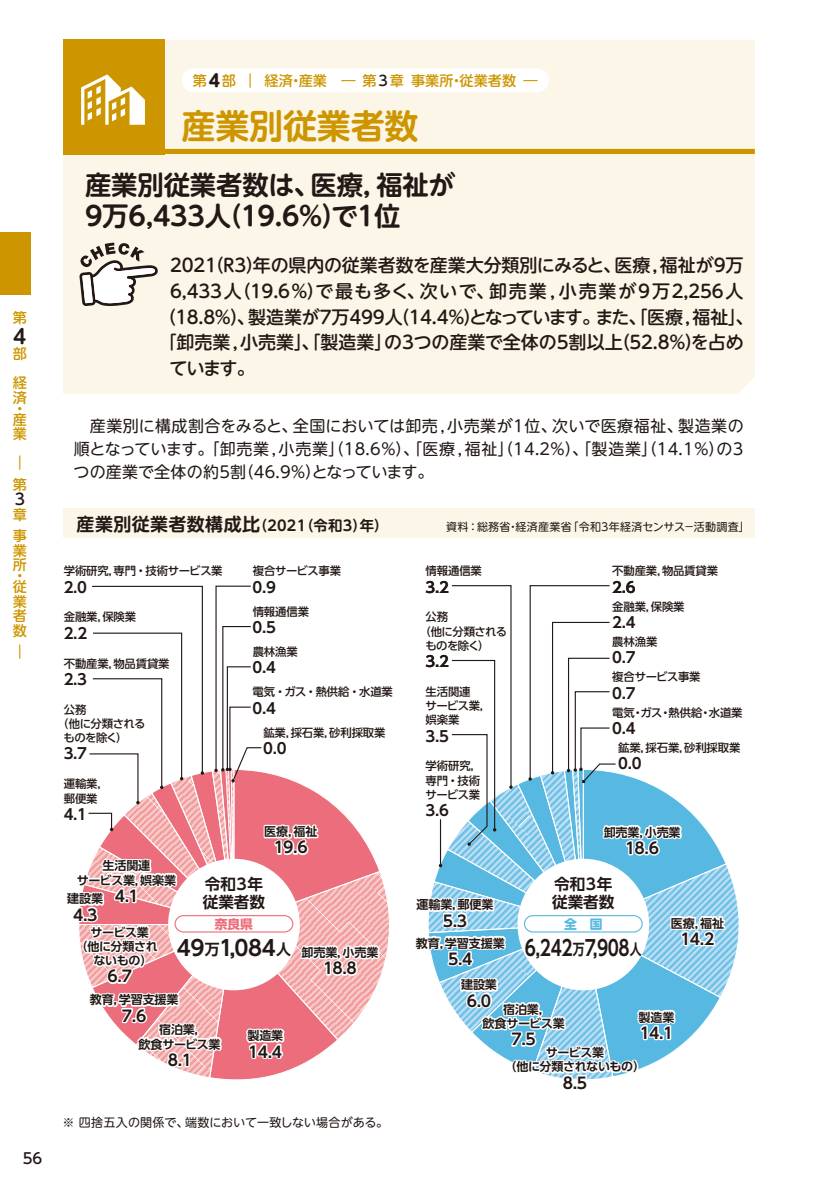
<style>
.page{position:relative;width:840px;height:1191px;background:#fff}
.page>*{position:absolute;margin:0;border:0;box-sizing:border-box;transform-origin:0 0}
.t1{font:500 62.4px "UD Shin M Go Pro";color:#cd9600}
.t2{font:700 34px "UD Shin M Go Pro De";letter-spacing:-.005em;color:#cd9600}
.t3{font:700 26.4px/31.2px "UD Shin M Go Pro De";letter-spacing:-.005em;color:#221815}
.t4{font:700 21.2px "UD Shin Go Pro De";letter-spacing:-.025em;color:#221815;scale:.79 1}
.t5{font:700 21.2px "UD Shin Go Pro De";letter-spacing:-.025em;color:#221815}
.t6{font:700 19.8px "UD Shin M Go Pro De";color:#221815}
.t7{font:500 18px "UD Shin M Go Pro";letter-spacing:-.005em;color:#221815}
.t8{font:500 18px "UD Shin M Go Pro";letter-spacing:.085em;color:#221815}
.t9{font:16px/22.6px "UD Shin M Go Pro";letter-spacing:.02em;color:#221815;text-align:justify}
.t10{font:700 15.6px/18px "UD Shin Go Pro De";letter-spacing:-.005em;color:#221815}
.t11{font:500 15.6px "UD Shin M Go Pro";color:#221815}
.t12{font:700 14.8px "UD Shin Go Pro De";color:#221815}
.t13{font:500 14.8px "UD Shin Go Pro";color:#221815}
.t14{font:700 14.4px "UD Shin M Go Pro De";letter-spacing:.02em;color:#221815}
.t15{font:500 14.2px/11px "UD Shin M Go Pro";color:#cd9600}
.t16{font:700 12.8px "UD Shin Go Pro";color:#ec6d7b}
.t17{font:700 12.8px "UD Shin Go Pro";color:#57b9e2}
.t18{font:700 12px/14.2px "UD Shin Go Pro De";letter-spacing:-.015em;color:#221815;text-align:center}
.t19{font:12px "UD Shin M Go Pro";letter-spacing:.01em;color:#221815}
.t20{font:700 12px/14.2px "UD Shin Go Pro De";letter-spacing:-.035em;color:#221815;text-align:center}
.t21{font:500 11.4px/14.2px "UD Shin Go Pro";letter-spacing:-.01em;color:#221815}
.t22{font:500 11.4px "UD Shin Go Pro";letter-spacing:-.05em;color:#221815}
.t23{font:11px "UD Shin M Go Pro";letter-spacing:.02em;color:#221815}
.s1{font-weight:700;font-size:17px;color:#221815}
.s2{color:#221815}
.s3{font-size:18px}
.s4{font-size:15.6px}
.s5{font-size:14.8px}
</style>
<div class="page">
<div style="left:164px;top:40px;width:590px;height:109px;background:#fcf6e8"></div>
<div style="left:62px;top:40px;width:102px;height:113px;background:#cd9600"></div>
<svg style="left:78px;top:585px;width:311px;height:495px"></svg>
<svg style="left:428px;top:585px;width:311px;height:495px"></svg>
<div style="left:174px;top:915px;width:119px;height:17px;border:1px solid #ec6d7b;border-radius:8px"></div>
<div style="left:523px;top:915px;width:119px;height:17px;border:1px solid #57b9e2;border-radius:8px"></div>
<div style="left:181px;top:68px;width:367px;height:24px;background:#fff;border-radius:12px"></div>
<div style="left:62px;top:149px;width:692px;height:5px;background:#cd9600"></div>
<div style="left:62px;top:154px;width:692px;height:98px;background:#fcf6e8"></div>
<div style="left:62px;top:200px;width:692px;height:194px;background:#fcf6e8"></div>
<div style="left:62px;top:509px;width:692px;height:29px;background:#fcf6e8"></div>
<svg style="left:79px;top:242px;width:79px;height:65px"></svg>
<svg style="left:81px;top:74px;width:64px;height:51px"></svg>
<h1 class="t1" style="left:-11px;top:213px;width:64px">█</h1>
<p class="t15" style="left:13px;top:311px;width:15px">第</p>
<p class="t15" style="left:13px;top:339px;width:15px;line-height:29px">部経</p>
<p class="t15" style="left:13px;top:391px;width:15px">済・産</p>
<p class="t15" style="left:13px;top:418px;width:15px;line-height:29px">業︱</p>
<p class="t15" style="left:13px;top:478px;width:15px">第</p>
<h3 class="t11" style="left:15px;top:486px;width:12px">3</h3>
<p class="t15" style="left:13px;top:502px;width:15px;line-height:21.8px">章事</p>
<p class="t15" style="left:13px;top:542px;width:15px;line-height:14.4px">業所</p>
<p class="t15" style="left:13px;top:569px;width:15px">・従</p>
<p class="t15" style="left:13px;top:593px;width:15px;line-height:14.4px;text-align:justify">業者数</p>
<p class="t15" style="left:13px;top:646px;width:9px">︱</p>
<h3 class="t6" style="left:13px;top:320px;width:15px">4</h3>
<p class="t13" style="left:23px;top:1146px;width:21px">56</p>
<p class="t15" style="left:193px;top:75px;width:346px">第<span class="s1">4</span>部 ｜ 経済・産業　― 第<span class="s2">3</span>章 事業所・従業者数 ―</p>
<h2 class="t2" style="left:181px;top:98px;width:238px">産業別従業者数</h2>
<h3 class="t3" style="left:85px;top:168px;width:371px">産業別従業者数は、医療，福祉が<br>9万6,433人（19.6％）で1位</h3>
<h3 class="t7" style="left:170px;top:251px;width:574px">2021（R3）年の県内の従業者数を産業大分類別にみると、医療,福祉が9万</h3>
<h3 class="t8" style="left:170px;top:276px;width:574px">6,433人（19.6％）で最も多く、次いで、卸売業 , 小売業が9万2,256人</h3>
<h3 class="t7" style="left:158px;top:302px;width:596px">（18.8％）、製造業が7万499人（14.4％）となっています。また、「医療 , 福祉」、</h3>
<h3 class="t7" style="left:158px;top:327px;width:586px">「卸売業,小売業」、「製造業」の3つの産業で全体の5割以上（52.8％）を占め</h3>
<h3 class="t7" style="left:169px;top:353px;width:87px">ています。</h3>
<h3 class="t9" style="left:74px;top:414px;width:671px;text-indent:16px">産業別に構成割合をみると、全国においては卸売,小売業が1位、次いで医療福祉、製造業の順となっています。「卸売業,小売業」（18.6％）、「医療,福祉」（14.2%）、「製造業」（14.1％）の3つの産業で全体の約5割（46.9％）となっています。</h3>
<p class="t14" style="left:77px;top:513px;width:313px"><span class="s3">産業別従業者数構成比</span>（2021（令和3）年）</p>
<p class="t23" style="left:446px;top:517px;width:305px">資料：総務省・経済産業省「令和3年経済センサス－活動調査」</p>
<p class="t21" style="left:64px;top:563px;width:160px">学術研究，専門・技術サービス業</p>
<p class="t12" style="left:64px;top:575px;width:25px">2.0</p>
<p class="t21" style="left:64px;top:610px;width:74px">金融業，保険業</p>
<p class="t12" style="left:64px;top:621px;width:25px">2.2</p>
<p class="t21" style="left:64px;top:656px;width:107px">不動産業，物品賃貸業</p>
<p class="t12" style="left:64px;top:667px;width:25px">2.3</p>
<p class="t21" style="left:64px;top:702px;width:24px">公務</p>
<p class="t22" style="left:58px;top:714px;width:89px">（他に分類される</p>
<p class="t21" style="left:63px;top:730px;width:65px">ものを除く）</p>
<p class="t12" style="left:64px;top:742px;width:25px">3.7</p>
<p class="t21" style="left:64px;top:776px;width:46px">運輸業，郵便業</p>
<p class="t12" style="left:64px;top:802px;width:25px">4.1</p>
<p class="t21" style="left:252px;top:563px;width:90px">複合サービス事業</p>
<p class="t12" style="left:252px;top:575px;width:25px">0.9</p>
<p class="t21" style="left:252px;top:604px;width:58px">情報通信業</p>
<p class="t12" style="left:252px;top:615px;width:25px">0.5</p>
<p class="t21" style="left:252px;top:644px;width:47px">農林漁業</p>
<p class="t12" style="left:252px;top:655px;width:25px">0.4</p>
<p class="t21" style="left:252px;top:684px;width:142px">電気・ガス・熱供給・水道業</p>
<p class="t12" style="left:252px;top:696px;width:25px">0.4</p>
<p class="t21" style="left:263px;top:725px;width:124px">鉱業，採石業，砂利採取業</p>
<p class="t12" style="left:263px;top:736px;width:25px">0.0</p>
<p class="t18" style="left:264px;top:824px;width:55px">医療，福祉</p>
<h3 class="t10" style="left:274px;top:838px;width:35px">19.6</h3>
<p class="t21" style="left:425px;top:563px;width:58px">情報通信業</p>
<p class="t12" style="left:425px;top:575px;width:25px">3.2</p>
<p class="t21" style="left:425px;top:609px;width:24px">公務</p>
<p class="t22" style="left:419px;top:622px;width:89px">（他に分類される</p>
<p class="t21" style="left:425px;top:638px;width:65px">ものを除く）</p>
<p class="t21" style="left:425px;top:684px;width:67px">生活関連<br>サービス業，娯楽業</p>
<p class="t12" style="left:425px;top:724px;width:25px">3.5</p>
<p class="t21" style="left:425px;top:758px;width:58px">学術研究，専門・技術サービス業</p>
<p class="t12" style="left:425px;top:798px;width:25px">3.6</p>
<p class="t12" style="left:425px;top:649px;width:25px">3.2</p>
<p class="t21" style="left:612px;top:563px;width:107px">不動産業，物品賃貸業</p>
<p class="t12" style="left:612px;top:575px;width:25px">2.6</p>
<p class="t21" style="left:612px;top:599px;width:74px">金融業，保険業</p>
<p class="t12" style="left:612px;top:610px;width:25px">2.4</p>
<p class="t21" style="left:612px;top:634px;width:47px">農林漁業</p>
<p class="t12" style="left:611px;top:645px;width:25px">0.7</p>
<p class="t21" style="left:612px;top:669px;width:90px">複合サービス事業</p>
<p class="t12" style="left:611px;top:681px;width:25px">0.7</p>
<p class="t21" style="left:611px;top:705px;width:132px">電気・ガス・熱供給・水道業</p>
<p class="t12" style="left:611px;top:716px;width:25px">0.4</p>
<p class="t21" style="left:618px;top:740px;width:124px">鉱業，採石業，砂利採取業</p>
<p class="t12" style="left:618px;top:751px;width:25px">0.0</p>
<p class="t18" style="left:603px;top:824px;width:78px">卸売業，小売業</p>
<h3 class="t10" style="left:624px;top:838px;width:35px">18.6</h3>
<p class="t18" style="left:77px;top:858px;width:101px">生活関連<br>サービス業，娯楽業</p>
<p class="t18" style="left:67px;top:891px;width:73px">建設業 <span class="s4">4.1</span></p>
<h3 class="t10" style="left:73px;top:905px;width:26px">4.3</h3>
<p class="t18" style="left:90px;top:924px;width:60px">サービス業</p>
<p class="t18" style="left:76px;top:939px;width:84px">（他に分類され</p>
<p class="t18" style="left:93px;top:953px;width:60px">ないもの）</p>
<h3 class="t10" style="left:107px;top:967px;width:26px">6.7</h3>
<p class="t18" style="left:90px;top:992px;width:90px">教育，学習支援業</p>
<h3 class="t10" style="left:122px;top:1006px;width:26px">7.6</h3>
<p class="t18" style="left:138px;top:1022px;width:84px">宿泊業，<br>飲食サービス業</p>
<h3 class="t10" style="left:168px;top:1050px;width:26px">8.1</h3>
<h3 class="t10" style="left:203px;top:874px;width:64px">令和3年従業者数</h3>
<h3 class="t10" style="left:552px;top:874px;width:64px">令和3年従業者数</h3>
<p class="t18" style="left:416px;top:897px;width:78px">運輸業，郵便業</p>
<h3 class="t10" style="left:442px;top:911px;width:26px">5.3</h3>
<p class="t18" style="left:415px;top:935px;width:90px">教育，学習支援業</p>
<h3 class="t10" style="left:448px;top:949px;width:26px">5.4</h3>
<p class="t18" style="left:461px;top:977px;width:37px">建設業</p>
<h3 class="t10" style="left:466px;top:991px;width:26px">6.0</h3>
<p class="t18" style="left:482px;top:1001px;width:84px">宿泊業，<br>飲食サービス業</p>
<h3 class="t10" style="left:511px;top:1030px;width:26px">7.5</h3>
<p class="t20" style="left:504px;top:1045px;width:142px">サービス業<br>（他に分類されないもの）</p>
<h3 class="t10" style="left:562px;top:1073px;width:26px">8.5</h3>
<p class="t18" style="left:670px;top:915px;width:55px">医療，福祉</p>
<h3 class="t10" style="left:680px;top:929px;width:35px">14.2</h3>
<p class="t16" style="left:215px;top:913px;width:40px">奈良県</p>
<p class="t17" style="left:564px;top:913px;width:40px">全　国</p>
<h3 class="t5" style="left:177px;top:930px;width:115px">49<span class="s5">万</span>1,084<span class="s5">人</span></h3>
<h3 class="t4" style="left:524px;top:930px;width:149px">6,242<span class="s5">万</span>7,908<span class="s5">人</span></h3>
<p class="t18" style="left:301px;top:945px;width:78px">卸売業，小売業</p>
<h3 class="t10" style="left:323px;top:959px;width:35px">18.8</h3>
<p class="t18" style="left:638px;top:1009px;width:37px">製造業</p>
<h3 class="t10" style="left:639px;top:1023px;width:35px">14.1</h3>
<p class="t18" style="left:247px;top:1028px;width:37px">製造業</p>
<h3 class="t10" style="left:248px;top:1042px;width:35px">14.4</h3>
<p class="t19" style="left:62px;top:1112px;width:327px">※ 四捨五入の関係で、端数において一致しない場合がある。</p>
</div>
